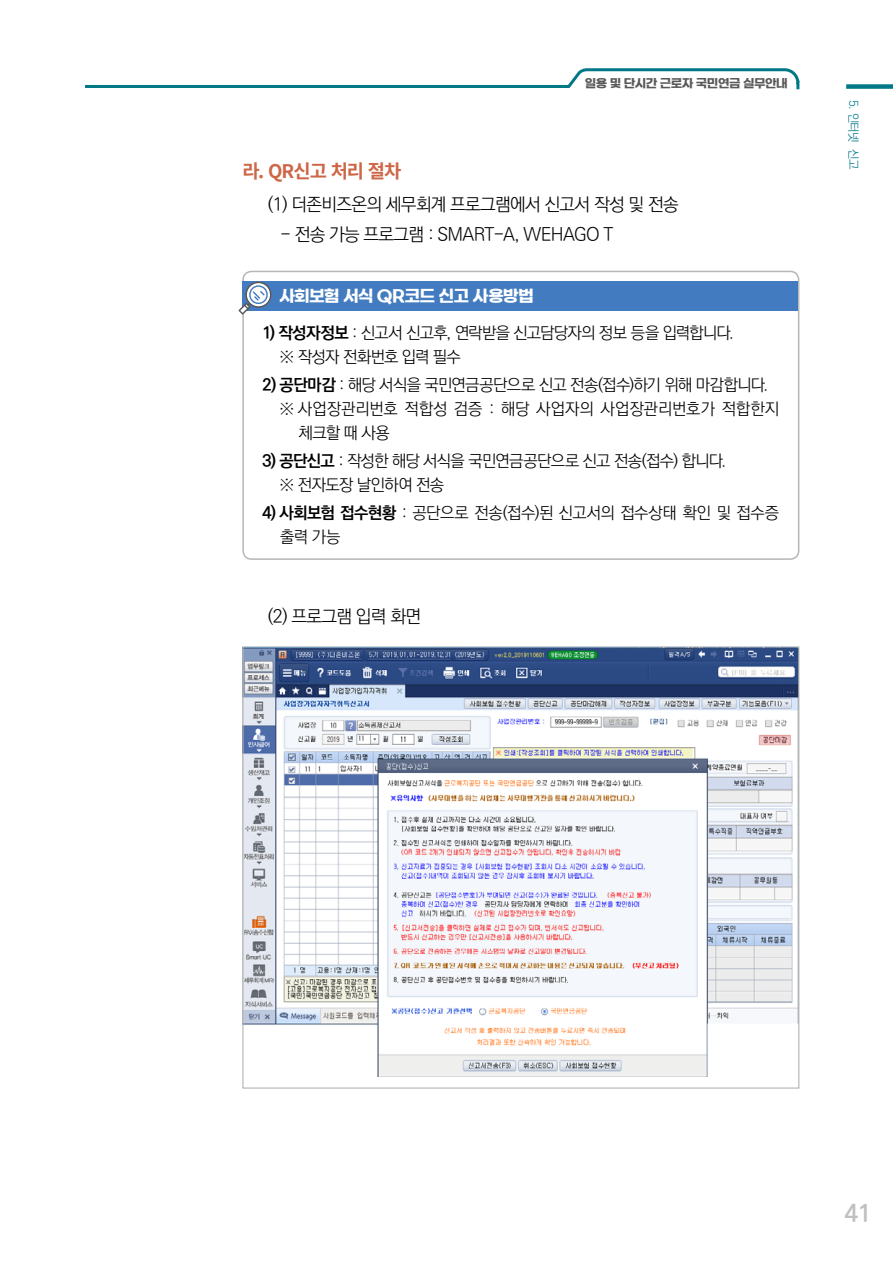
<style>
.page{position:relative;width:893px;height:1263px;background:#fff}
.page>*{position:absolute;margin:0;border:0;box-sizing:border-box;transform-origin:0 0}
.t1{font:24px "Ko Pub World Dotum PB";color:#bfc0c0}
.t2{font:700 18.75px "Noto Sans CJ Kkr";letter-spacing:-.055em;color:#cd6646}
.t3{font:300 18px "Ko Pub Dotum";letter-spacing:-.04em;color:#000}
.t4{font:300 16.5px/24px "Ko Pub Dotum";letter-spacing:-.035em;color:#000}
.t5{font:300 16.5px "Ko Pub Dotum";letter-spacing:-.005em;color:#000}
.t6{font:16.5px "Gmarket Sans TTF Bold";letter-spacing:-.05em;color:#fff}
.t7{font:12px "Gmarket Sans TTF Bold";letter-spacing:-.04em;color:#595757}
.t8{font:12px "Ko Pub World Dotum PL";color:#007887}
.s1{font-weight:700}
</style>
<div class="page">
<div style="left:846px;top:84px;width:47px;height:5px;background:#007887"></div>
<svg style="left:85px;top:68px;width:715px;height:22px"></svg>
<div style="left:242px;top:271px;width:557px;height:289px;border:2px solid #b5b6b6;border-radius:9px"></div>
<div style="left:243px;top:281px;width:555px;height:30px;background:#427bbf"></div>
<svg style="left:239px;top:281px;width:33px;height:34px"></svg>
<img style="left:244px;top:648px;width:553px;height:429px">
<p class="t7" style="left:585px;top:76px;width:204px">일용 및 단시간 근로자 국민연금 실무안내</p>
<p class="t2" style="left:242px;top:161px;width:161px">라. QR신고 처리 절차</p>
<p class="t3" style="left:268px;top:196px;width:412px">(1) 더존비즈온의 세무회계 프로그램에서 신고서 작성 및 전송</p>
<p class="t3" style="left:281px;top:226px;width:334px">- 전송 가능 프로그램 : SMART-A, WEHAGO T</p>
<p class="t6" style="left:279px;top:286px;width:256px">사회보험 서식 QR코드 신고 사용방법</p>
<p class="t4" style="left:280px;top:321px;width:456px;text-indent:-17px"><span class="s1">1) 작성자정보</span> : 신고서 신고후, 연락받을 신고담당자의 정보 등을 입력합니다. ※ 작성자 전화번호 입력 필수</p>
<p class="t4" style="left:263px;top:373px;width:507px"><span class="s1">2) 공단마감</span> : 해당 서식을 국민연금공단으로 신고 전송(접수)하기 위해 마감합니다.</p>
<p class="t5" style="left:280px;top:401px;width:501px">※ 사업장관리번호 적합성 검증 : 해당 사업자의 사업장관리번호가 적합한지</p>
<p class="t4" style="left:299px;top:421px;width:93px">체크할 때 사용</p>
<p class="t4" style="left:280px;top:450px;width:448px;text-indent:-17px"><span class="s1">3) 공단신고</span> : 작성한 해당 서식을 국민연금공단으로 신고 전송(접수) 합니다. ※ 전자도장 날인하여 전송</p>
<p class="t4" style="left:280px;top:502px;width:501px;text-indent:-18px"><span class="s1">4) 사회보험 접수현황</span> : 공단으로 전송(접수)된 신고서의 접수상태 확인 및 접수증 출력 가능</p>
<p class="t3" style="left:268px;top:607px;width:155px">(2) 프로그램 입력 화면</p>
<p class="t8" style="left:862px;top:100px;width:71px;rotate:90deg">5. 인터넷 신고</p>
<h1 class="t1" style="left:845px;top:1196px;width:29px">41</h1>
</div>
